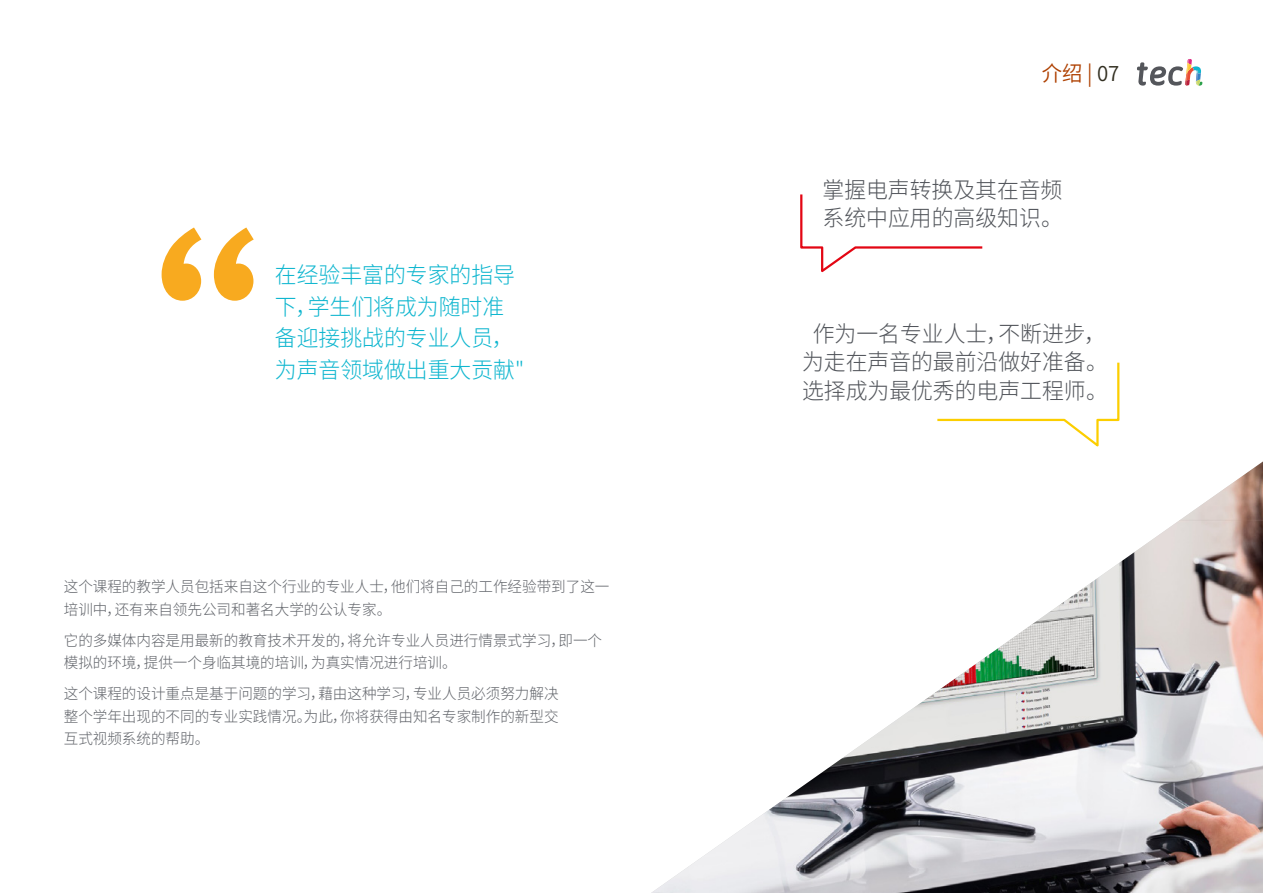
<style>
.page{position:relative;width:1263px;height:893px;background:#fff}
.page>*{position:absolute;margin:0;border:0;box-sizing:border-box;transform-origin:0 0}
.t1{font:300 22.5px/28.5px "Source Han Sans CN";color:#52555b;text-align:center}
.t2{font:300 22.5px/31.5px "Source Han Sans CN";color:#0fb6cf}
.t3{font:21px "Source Han Sans CN";color:#ae4000}
.t4{font:300 15px/22.5px "Source Han Sans CN";color:#61646a}
.s1{color:#312e20}
</style>
<div class="page">
<img style="left:651px;top:461px;width:612px;height:432px">
<svg style="left:937px;top:362px;width:183px;height:85px"></svg>
<svg style="left:800px;top:194px;width:183px;height:79px"></svg>
<svg style="left:162px;top:227px;width:92px;height:74px"></svg>
<svg style="left:1137px;top:59px;width:65px;height:27px"></svg>
<h1 class="t2" style="left:275px;top:259px;width:251px">在经验丰富的专家的指导下，学生们将成为随时准备迎接挑战的专业人员，为声音领域做出重大贡献"</h1>
<p class="t4" style="left:64px;top:576px;width:547px">这个课程的教学人员包括来自这个行业的专业人士，他们将自己的工作经验带到了这一培训中，还有来自领先公司和著名大学的公认专家。</p>
<p class="t4" style="left:64px;top:629px;width:540px">它的多媒体内容是用最新的教育技术开发的，将允许专业人员进行情景式学习，即一个模拟的环境，提供一个身临其境的培训，为真实情况进行培训。</p>
<p class="t4" style="left:64px;top:683px;width:496px;text-align:justify">这个课程的设计重点是基于问题的学习，藉由这种学习，专业人员必须努力解决整个学年出现的不同的专业实践情况。为此，你将获得由知名专家制作的新型交互式视频系统的帮助。</p>
<h2 class="t3" style="left:1042px;top:61px;width:79px">介绍 | <span class="s1">07</span></h2>
<h1 class="t1" style="left:822px;top:176px;width:242px;text-align:left">掌握电声转换及其在音频系统中应用的高级知识。</h1>
<h1 class="t1" style="left:802px;top:320px;width:307px">作为一名专业人士，不断进步，为走在声音的最前沿做好准备。选择成为最优秀的电声工程师。</h1>
</div>
